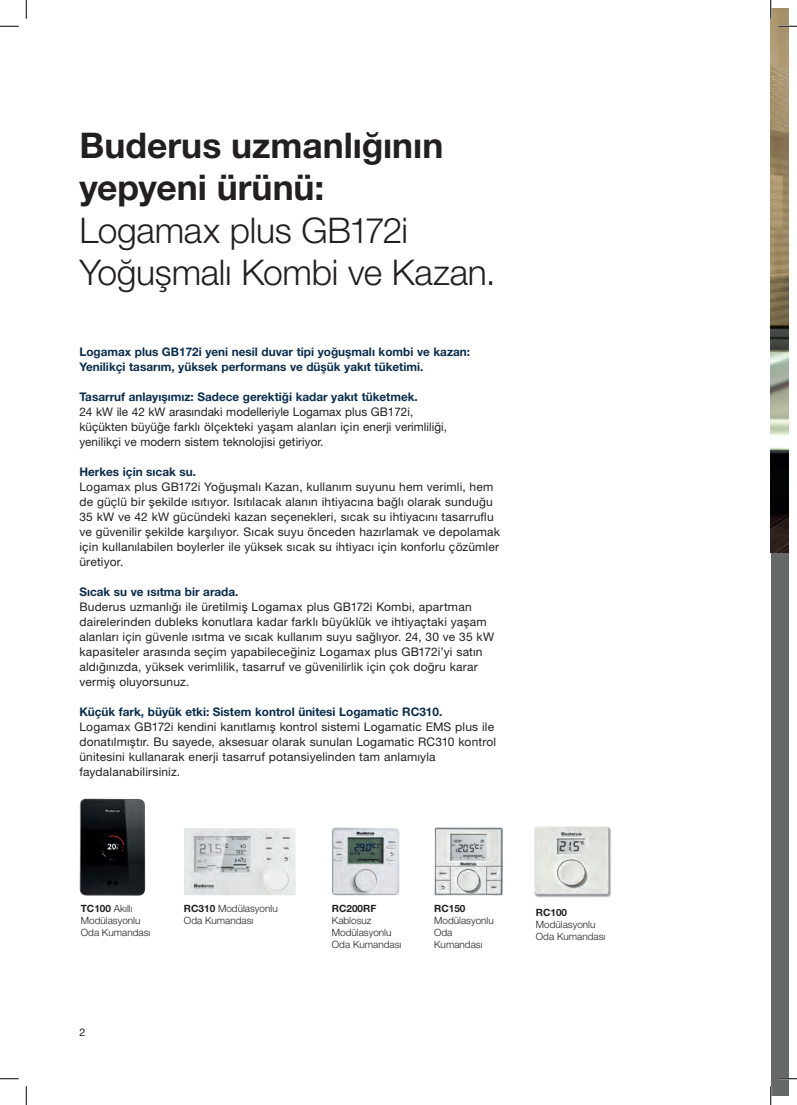
<style>
.page{position:relative;width:797px;height:1105px;background:#fff}
.page>*{position:absolute;margin:0;border:0;box-sizing:border-box;transform-origin:0 0}
.t1{font:300 35.38px/42.5px "Helvetica Neue LT Pro";letter-spacing:-.01em;color:#231f20}
.t2{font:700 35.38px/42.5px "Helvetica Neue LT Pro";color:#231f20}
.t3{font:11.88px/15px "Helvetica Neue LT Pro";letter-spacing:.015em;color:#231f20}
.t4{font:700 11.88px/15px "Helvetica Neue LT Pro";color:#0a2d4e}
.t5{font:10.62px "Helvetica Neue LT Pro";color:#231f20}
.t6{font:300 10px/12px "Helvetica Neue LT Pro";color:#231f20}
.t7{font:700 10px "Helvetica Neue LT Pro";color:#231f20}
.s1{font-weight:700}
</style>
<div class="page">
<div style="left:770px;top:552px;width:18px;height:544px;background:#65696a"></div>
<img style="left:770px;top:9px;width:18px;height:543px">
<img style="left:79px;top:799px;width:66px;height:97px">
<img style="left:332px;top:827px;width:67px;height:68px">
<img style="left:434px;top:827px;width:68px;height:69px">
<img style="left:534px;top:826px;width:77px;height:71px">
<img style="left:184px;top:828px;width:112px;height:67px">
<svg style="left:0;top:25px;width:19px;height:2px"></svg>
<svg style="left:778px;top:25px;width:19px;height:2px"></svg>
<svg style="left:0;top:1078px;width:19px;height:1px"></svg>
<svg style="left:778px;top:1078px;width:19px;height:1px"></svg>
<svg style="left:25px;top:0;width:2px;height:19px"></svg>
<svg style="left:25px;top:1086px;width:2px;height:19px"></svg>
<svg style="left:770px;top:0;width:1px;height:19px"></svg>
<svg style="left:770px;top:1087px;width:1px;height:18px"></svg>
<h1 class="t2" style="left:79px;top:123px;width:365px">Buderus uzmanlığının yepyeni ürünü:</h1>
<h1 class="t1" style="left:79px;top:208px;width:418px">Logamax plus GB172i<br>Yoğuşmalı Kombi ve Kazan.</h1>
<p class="t4" style="left:79px;top:344px;width:392px">Logamax plus GB172i yeni nesil duvar tipi yoğuşmalı kombi ve kazan:<br>Yenilikçi tasarım, yüksek performans ve düşük yakıt tüketimi.</p>
<p class="t4" style="left:79px;top:389px;width:340px">Tasarruf anlayışımız: Sadece gerektiği kadar yakıt tüketmek.</p>
<p class="t3" style="left:79px;top:404px;width:369px">24 kW ile 42 kW arasındaki modelleriyle Logamax plus GB172i, küçükten büyüğe farklı ölçekteki yaşam alanları için enerji verimliliği, yenilikçi ve modern sistem teknolojisi getiriyor.</p>
<p class="t4" style="left:79px;top:464px;width:118px">Herkes için sıcak su.</p>
<p class="t3" style="left:79px;top:479px;width:422px">Logamax plus GB172i Yoğuşmalı Kazan, kullanım suyunu hem verimli, hem de güçlü bir şekilde ısıtıyor. Isıtılacak alanın ihtiyacına bağlı olarak sunduğu 35 kW ve 42 kW gücündeki kazan seçenekleri, sıcak su ihtiyacını tasarruflu ve güvenilir şekilde karşılıyor. Sıcak suyu önceden hazırlamak ve depolamak için kullanılabilen boylerler ile yüksek sıcak su ihtiyacı için konforlu çözümler üretiyor.</p>
<p class="t4" style="left:79px;top:584px;width:161px">Sıcak su ve ısıtma bir arada.</p>
<p class="t3" style="left:79px;top:599px;width:416px">Buderus uzmanlığı ile üretilmiş Logamax plus GB172i Kombi, apartman dairelerinden dubleks konutlara kadar farklı büyüklük ve ihtiyaçtaki yaşam alanları için güvenle ısıtma ve sıcak kullanım suyu sağlıyor. 24, 30 ve 35 kW kapasiteler arasında seçim yapabileceğiniz Logamax plus GB172i’yi satın aldığınızda, yüksek verimlilik, tasarruf ve güvenilirlik için çok doğru karar vermiş oluyorsunuz.</p>
<p class="t4" style="left:79px;top:704px;width:364px">Küçük fark, büyük etki: Sistem kontrol ünitesi Logamatic RC310.</p>
<p class="t3" style="left:79px;top:719px;width:418px">Logamax GB172i kendini kanıtlamış kontrol sistemi Logamatic EMS plus ile donatılmıştır. Bu sayede, aksesuar olarak sunulan Logamatic RC310 kontrol ünitesini kullanarak enerji tasarruf potansiyelinden tam anlamıyla faydalanabilirsiniz.</p>
<p class="t6" style="left:81px;top:902px;width:71px"><span class="s1">TC100</span> Akıllı<br>Modülasyonlu<br>Oda Kumandası</p>
<p class="t7" style="left:332px;top:902px;width:46px">RC200RF</p>
<p class="t6" style="left:184px;top:902px;width:95px"><span class="s1">RC310</span> Modülasyonlu<br>Oda Kumandası</p>
<p class="t7" style="left:434px;top:902px;width:33px">RC150</p>
<p class="t6" style="left:332px;top:914px;width:71px">Kablosuz<br>Modülasyonlu<br>Oda Kumandası</p>
<p class="t6" style="left:434px;top:914px;width:61px">Modülasyonlu<br>Oda<br>Kumandası</p>
<p class="t5" style="left:79px;top:1026px;width:7px">2</p>
<p class="t7" style="left:536px;top:906px;width:33px">RC100</p>
<p class="t6" style="left:536px;top:919px;width:71px">Modülasyonlu<br>Oda Kumandası</p>
</div>
